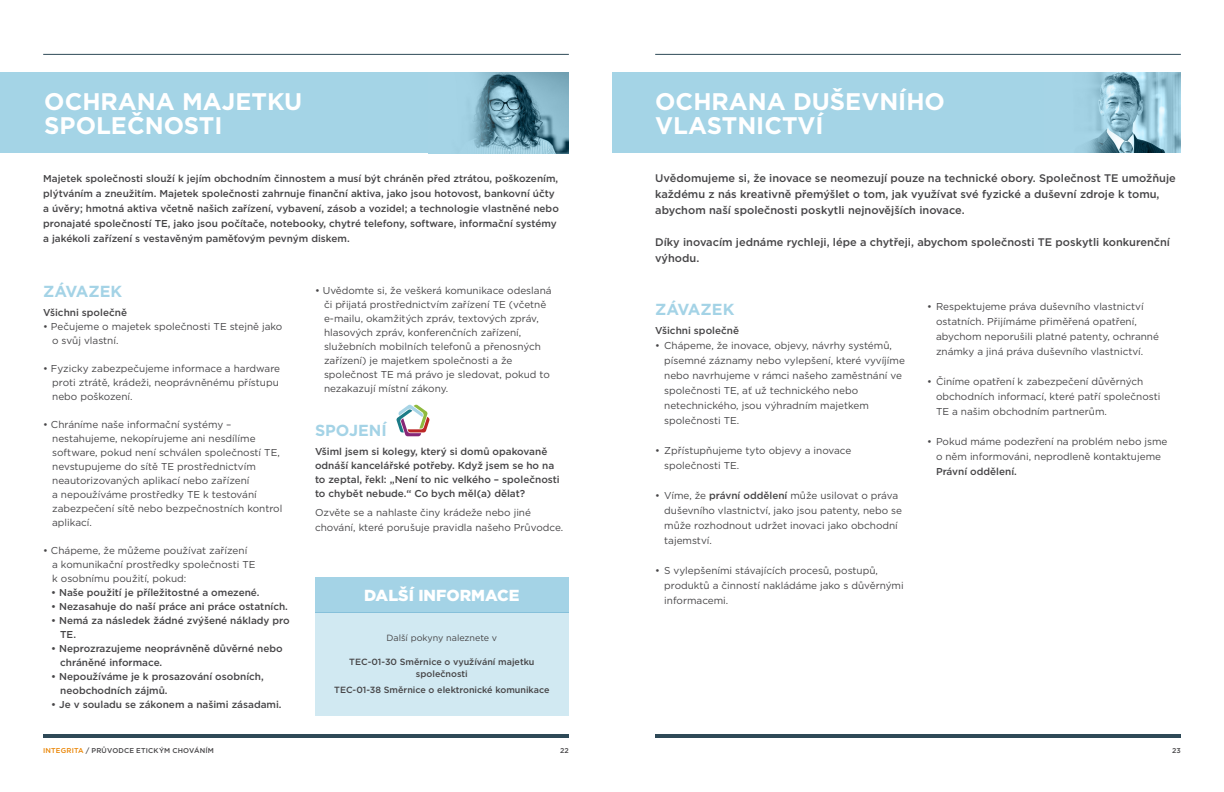
<style>
.page{position:relative;width:1224px;height:792px;background:#fff}
.page>*{position:absolute;margin:0;border:0;box-sizing:border-box;transform-origin:0 0}
.t1{font:700 24px/24px "Gotham";color:#fff}
.t2{font:700 16px "Gotham";color:#a4d3e6}
.t3{font:900 16px "Gotham";color:#fff}
.t4{font:500 11px/16px "Gotham";color:#464547}
.t5{font:10px/14px "Gotham";color:#464547}
.t6{font:500 10px/14px "Gotham";color:#464547}
.t7{font:500 9px/12px "Gotham";color:#464547;text-align:center}
.t8{font:9px "Gotham";color:#464547}
.t9{font:500 7px "Gotham";letter-spacing:.025em;color:#464547}
.s1{font-weight:500}
.s2{color:#e98300}
</style>
<div class="page">
<hr style="left:655px;top:734px;width:526px;height:4px;background:#2e4957">
<hr style="left:655px;top:54px;width:526px;height:1px;background:#2e4957">
<hr style="left:43px;top:734px;width:526px;height:4px;background:#2e4957">
<hr style="left:43px;top:54px;width:526px;height:1px;background:#2e4957">
<div style="left:612px;top:72px;width:569px;height:81px;background:#a4d4e6"></div>
<img style="left:1087px;top:72px;width:94px;height:81px">
<div style="left:0;top:72px;width:569px;height:81px;background:#a4d4e6"></div>
<img style="left:470px;top:72px;width:99px;height:81px">
<div style="left:315px;top:612px;width:254px;height:104px;background:#d1e9f2"></div>
<div style="left:315px;top:577px;width:254px;height:35px;background:#a4d3e6"></div>
<svg style="left:396px;top:405px;width:34px;height:31px"></svg>
<h1 class="t1" style="left:44px;top:89px;width:260px">OCHRANA MAJETKU<br>SPOLEČNOSTI</h1>
<p class="t6" style="left:43px;top:170px;width:517px;line-height:15px">Majetek společnosti slouží k jejím obchodním činnostem a musí být chráněn před ztrátou, poškozením, plýtváním a zneužitím. Majetek společnosti zahrnuje finanční aktiva, jako jsou hotovost, bankovní účty a úvěry; hmotná aktiva včetně našich zařízení, vybavení, zásob a vozidel; a technologie vlastněné nebo pronajaté společností TE, jako jsou počítače, notebooky, chytré telefony, software, informační systémy a jakékoli zařízení s vestavěným paměťovým pevným diskem.</p>
<h2 class="t2" style="left:43px;top:281px;width:81px">ZÁVAZEK</h2>
<p class="t6" style="left:43px;top:305px;width:85px">Všichni společně</p>
<p class="t5" style="left:52px;top:319px;width:232px;text-indent:-9px">• Pečujeme o majetek společnosti TE stejně jako o svůj vlastní.</p>
<p class="t5" style="left:52px;top:361px;width:229px;text-indent:-9px">• Fyzicky zabezpečujeme informace a hardware proti ztrátě, krádeži, neoprávněnému přístupu nebo poškození.</p>
<p class="t5" style="left:52px;top:417px;width:232px;text-indent:-9px">• Chráníme naše informační systémy – nestahujeme, nekopírujeme ani nesdílíme software, pokud není schválen společností TE, nevstupujeme do sítě TE prostřednictvím neautorizovaných aplikací nebo zařízení<br>a nepoužíváme prostředky TE k testování zabezpečení sítě nebo bezpečnostních kontrol aplikací.</p>
<p class="t5" style="left:52px;top:543px;width:205px;text-indent:-9px">• Chápeme, že můžeme používat zařízení a komunikační prostředky společnosti TE k osobnímu použití, pokud:</p>
<p class="t6" style="left:51px;top:585px;width:210px">• Naše použití je příležitostné a omezené.</p>
<p class="t6" style="left:51px;top:599px;width:238px">• Nezasahuje do naší práce ani práce ostatních.</p>
<p class="t6" style="left:60px;top:613px;width:231px;text-indent:-9px">• Nemá za následek žádné zvýšené náklady pro<br>TE.</p>
<p class="t6" style="left:60px;top:641px;width:224px;text-indent:-9px">• Neprozrazujeme neoprávněně důvěrné nebo chráněné informace.</p>
<p class="t6" style="left:60px;top:669px;width:205px;text-indent:-9px">• Nepoužíváme je k prosazování osobních, neobchodních zájmů.</p>
<p class="t6" style="left:51px;top:697px;width:232px">• Je v souladu se zákonem a našimi zásadami.</p>
<p class="t5" style="left:324px;top:283px;width:229px;text-indent:-9px">• Uvědomte si, že veškerá komunikace odeslaná či přijatá prostřednictvím zařízení TE (včetně e-mailu, okamžitých zpráv, textových zpráv, hlasových zpráv, konferenčních zařízení, služebních mobilních telefonů a přenosných zařízení) je majetkem společnosti a že společnost TE má právo je sledovat, pokud to nezakazují místní zákony.</p>
<h2 class="t2" style="left:315px;top:420px;width:73px">SPOJENÍ</h2>
<p class="t6" style="left:315px;top:444px;width:246px">Všiml jsem si kolegy, který si domů opakovaně odnáší kancelářské potřeby. Když jsem se ho na to zeptal, řekl: „Není to nic velkého – společnosti to chybět nebude.“ Co bych měl(a) dělat?</p>
<p class="t5" style="left:315px;top:505px;width:250px;line-height:15px">Ozvěte se a nahlaste činy krádeže nebo jiné chování, které porušuje pravidla našeho Průvodce.</p>
<h2 class="t3" style="left:364px;top:584px;width:157px">DALŠÍ INFORMACE</h2>
<p class="t8" style="left:387px;top:632px;width:112px">Další pokyny naleznete v</p>
<p class="t7" style="left:349px;top:656px;width:187px">TEC-01-30 Směrnice o využívání majetku společnosti</p>
<p class="t7" style="left:334px;top:684px;width:217px">TEC-01-38 Směrnice o elektronické komunikace</p>
<h1 class="t1" style="left:655px;top:89px;width:291px">OCHRANA DUŠEVNÍHO<br>VLASTNICTVÍ</h1>
<p class="t4" style="left:655px;top:170px;width:522px">Uvědomujeme si, že inovace se neomezují pouze na technické obory. Společnost TE umožňuje každému z nás kreativně přemýšlet o tom, jak využívat své fyzické a duševní zdroje k tomu, abychom naší společnosti poskytli nejnovějších inovace.</p>
<p class="t4" style="left:655px;top:234px;width:516px">Díky inovacím jednáme rychleji, lépe a chytřeji, abychom společnosti TE poskytli konkurenční výhodu.</p>
<h2 class="t2" style="left:655px;top:298px;width:81px">ZÁVAZEK</h2>
<p class="t6" style="left:655px;top:323px;width:85px">Všichni společně</p>
<p class="t5" style="left:664px;top:338px;width:242px;line-height:15px;text-indent:-9px">• Chápeme, že inovace, objevy, návrhy systémů, písemné záznamy nebo vylepšení, které vyvíjíme nebo navrhujeme v rámci našeho zaměstnání ve společnosti TE, ať už technického nebo netechnického, jsou výhradním majetkem společnosti TE.</p>
<p class="t5" style="left:664px;top:443px;width:189px;line-height:15px;text-indent:-9px">• Zpřístupňujeme tyto objevy a inovace společnosti TE.</p>
<p class="t5" style="left:664px;top:488px;width:239px;line-height:15px;text-indent:-9px">• Víme, že <span class="s1">právní oddělení</span> může usilovat o práva duševního vlastnictví, jako jsou patenty, nebo se může rozhodnout udržet inovaci jako obchodní tajemství.</p>
<p class="t5" style="left:664px;top:563px;width:241px;line-height:15px;text-indent:-9px">• S vylepšeními stávajících procesů, postupů, produktů a činností nakládáme jako s důvěrnými informacemi.</p>
<p class="t5" style="left:936px;top:299px;width:225px;line-height:15px;text-indent:-9px">• Respektujeme práva duševního vlastnictví ostatních. Přijímáme přiměřená opatření, abychom neporušili platné patenty, ochranné známky a jiná práva duševního vlastnictví.</p>
<p class="t5" style="left:936px;top:374px;width:226px;line-height:15px;text-indent:-9px">• Činíme opatření k zabezpečení důvěrných obchodních informací, které patří společnosti<br>TE a našim obchodním partnerům.</p>
<p class="t5" style="left:927px;top:434px;width:242px;line-height:15px;text-align:center">• Pokud máme podezření na problém nebo jsme o něm informováni, neprodleně kontaktujeme</p>
<p class="t6" style="left:936px;top:465px;width:82px">Právní oddělení.</p>
<p class="t9" style="left:43px;top:746px;width:172px"><span class="s2">INTEGRITA</span> / PRŮVODCE ETICKÝM CHOVÁNÍM</p>
<p class="t9" style="left:560px;top:746px;width:10px">22</p>
<p class="t9" style="left:1172px;top:746px;width:10px">23</p>
</div>
